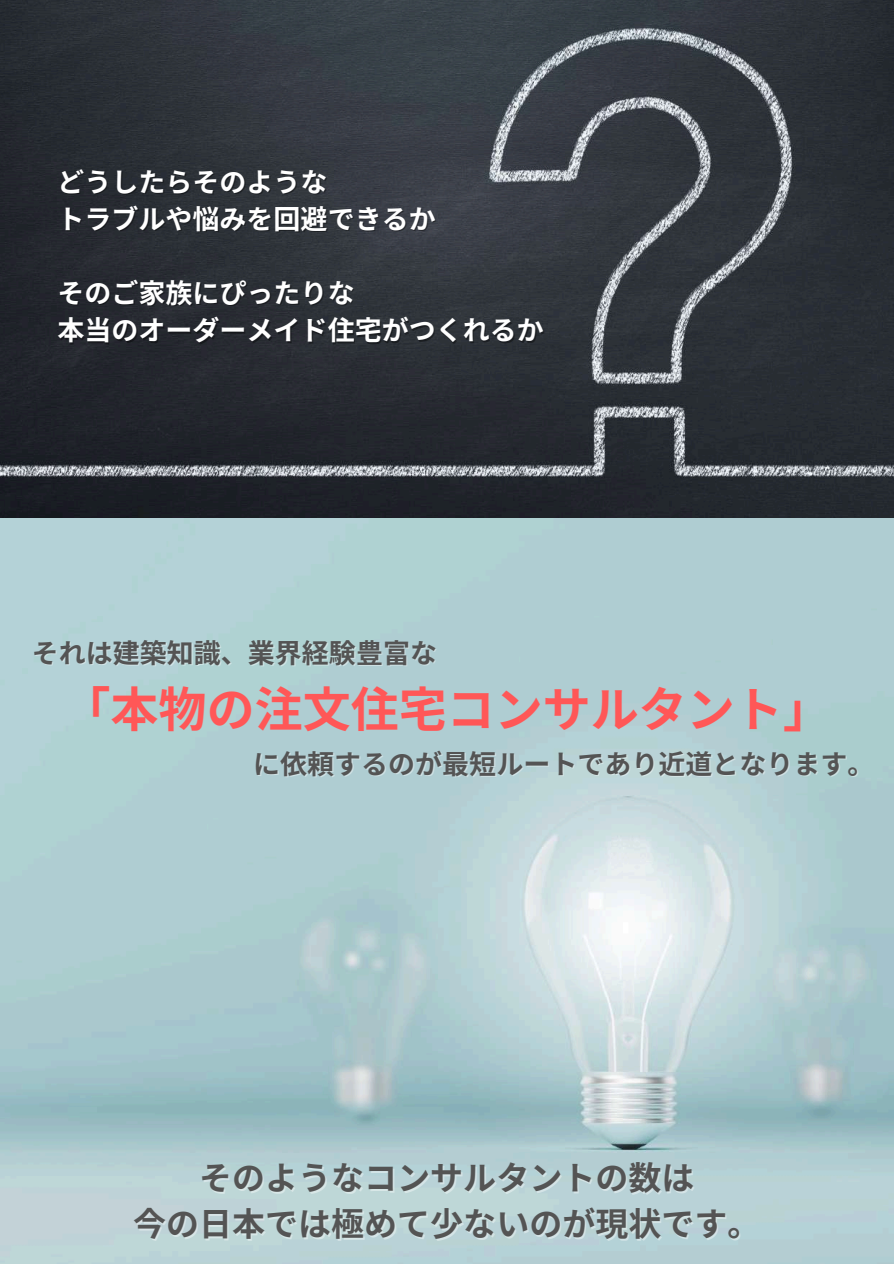
<style>
.page{position:relative;width:894px;height:1264px;background:#fff}
.page>*{position:absolute;margin:0;border:0;box-sizing:border-box;transform-origin:0 0}
.t1{font:700 48px "Noto Sans JP";color:#ff5757}
.t2{font:700 33px/46.2px "Noto Sans JP";color:#545454;text-align:center}
.t3{font:700 27px/37.2px "Noto Sans JP";color:#fff}
.t4{font:700 27px "Noto Sans JP";color:#545454}
.s1{color:rgb(255 255 255/.4)}
</style>
<div class="page">
<img style="left:0;top:0;width:893px;height:1263px">
<p class="t3" style="left:57px;top:162px;width:379px">どうしたらそのような<br>トラブルや悩みを回避できるか</p>
<p class="t3" style="left:57px;top:273px;width:487px">そのご家族にぴったりな<br>本当のオーダーメイド住宅がつくれるか</p>
<p class="t4" style="left:32px;top:631px;width:406px">それは建築知識、業界経験豊富な</p>
<h1 class="t1" style="left:63px;top:671px;width:769px">「本物の注文住宅コンサルタント」</h1>
<p class="t4" style="left:253px;top:742px;width:622px">に依頼するのが最短ルートであり近道となります。</p>
<p class="t2" style="left:133px;top:1153px;width:628px">そのようなコンサルタントの数は<br>今の<span class="s1">日</span>本では極めて少ないのが現状です。</p>
</div>
